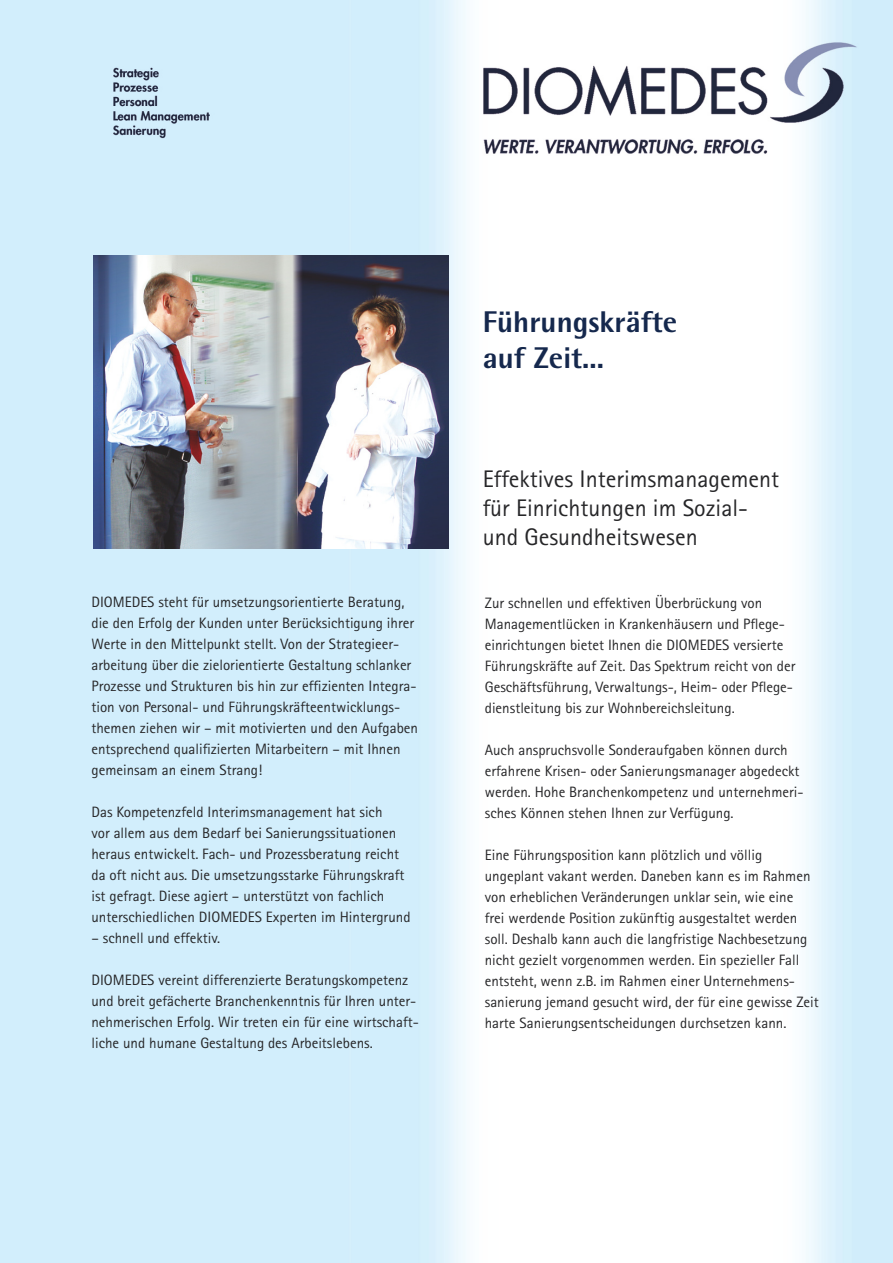
<style>
.page{position:relative;width:893px;height:1263px;background:#fff}
.page>*{position:absolute;margin:0;border:0;box-sizing:border-box;transform-origin:0 0}
.t1{font:800 30px "AT Rotis Semi Sans";color:#15284d}
.t2{font:24px "AT Rotis Sans Serif";color:#262628}
.t3{font:15px/21px "AT Rotis Sans Serif";color:#262628}
</style>
<div class="page">
<img style="left:0;top:0;width:893px;height:1263px">
<img style="left:94px;top:255px;width:355px;height:294px">
<p class="t3" style="left:91px;top:591px;width:324px">DIOMEDES steht für umsetzungsorientierte Beratung, die den Erfolg der Kunden unter Berücksichtigung ihrer<br>Werte in den Mittelpunkt stellt. Von der Strategieer-</p>
<p class="t3" style="left:91px;top:654px;width:328px">arbeitung über die zielorientierte Gestaltung schlanker Prozesse und Strukturen bis hin zur effizienten Integra&shy;tion von Personal- und Führungskräfteentwicklungs&shy;themen ziehen wir – mit motivierten und den Aufgaben entsprechend qualifizierten Mitarbeitern – mit Ihnen gemeinsam an einem Strang!</p>
<p class="t3" style="left:91px;top:801px;width:293px">Das Kompetenzfeld Interimsmanagement hat sich</p>
<p class="t3" style="left:91px;top:822px;width:309px">vor allem aus dem Bedarf bei Sanierungssituationen heraus entwickelt. Fach- und Prozessberatung reicht</p>
<p class="t3" style="left:91px;top:864px;width:314px">da oft nicht aus. Die umsetzungsstarke Führungskraft</p>
<p class="t3" style="left:91px;top:885px;width:321px">ist gefragt. Diese agiert – unterstützt von fachlich unterschiedlichen DIOMEDES Experten im Hintergrund</p>
<p class="t3" style="left:91px;top:927px;width:130px">– schnell und effektiv.</p>
<p class="t3" style="left:91px;top:969px;width:329px">DIOMEDES vereint differenzierte Beratungskompetenz und breit gefächerte Branchenkenntnis für Ihren unter&shy;nehmerischen Erfolg. Wir treten ein für eine wirtschaft&shy;liche und humane Gestaltung des Arbeitslebens.</p>
<p class="t1" style="left:483px;top:303px;width:196px">Führungskräfte</p>
<p class="t1" style="left:483px;top:339px;width:123px">auf Zeit...</p>
<p class="t2" style="left:483px;top:465px;width:298px">Effektives Interimsmanagement</p>
<p class="t2" style="left:483px;top:493px;width:267px">für Einrichtungen im Sozial-</p>
<p class="t2" style="left:483px;top:522px;width:217px">und Gesundheitswesen</p>
<p class="t3" style="left:485px;top:592px;width:279px">Zur schnellen und effektiven Überbrückung von</p>
<p class="t3" style="left:485px;top:613px;width:302px">Managementlücken in Krankenhäusern und Pflege-</p>
<p class="t3" style="left:485px;top:634px;width:300px">einrichtungen bietet Ihnen die DIOMEDES versierte</p>
<p class="t3" style="left:485px;top:655px;width:312px">Führungskräfte auf Zeit. Das Spektrum reicht von der</p>
<p class="t3" style="left:485px;top:676px;width:310px">Geschäftsführung, Verwaltungs-, Heim- oder Pflege&shy;dienstleitung bis zur Wohnbereichsleitung.</p>
<p class="t3" style="left:485px;top:739px;width:320px">Auch anspruchsvolle Sonderaufgaben können durch erfahrene Krisen- oder Sanierungsmanager abgedeckt werden. Hohe Branchenkompetenz und unternehmeri&shy;sches Können stehen Ihnen zur Verfügung.</p>
<p class="t3" style="left:485px;top:844px;width:279px">Eine Führungsposition kann plötzlich und völlig</p>
<p class="t3" style="left:485px;top:865px;width:327px">ungeplant vakant werden. Daneben kann es im Rahmen von erheblichen Veränderungen unklar sein, wie eine</p>
<p class="t3" style="left:485px;top:907px;width:314px">frei werdende Position zukünftig ausgestaltet werden</p>
<p class="t3" style="left:485px;top:928px;width:324px">soll. Deshalb kann auch die langfristige Nachbesetzung nicht gezielt vorgenommen werden. Ein spezieller Fall entsteht, wenn z.B. im Rahmen einer Unternehmens-</p>
<p class="t3" style="left:485px;top:991px;width:336px">sanierung jemand gesucht wird, der für eine gewisse Zeit</p>
<p class="t3" style="left:485px;top:1012px;width:303px">harte Sanierungsentscheidungen durchsetzen kann.</p>
</div>
